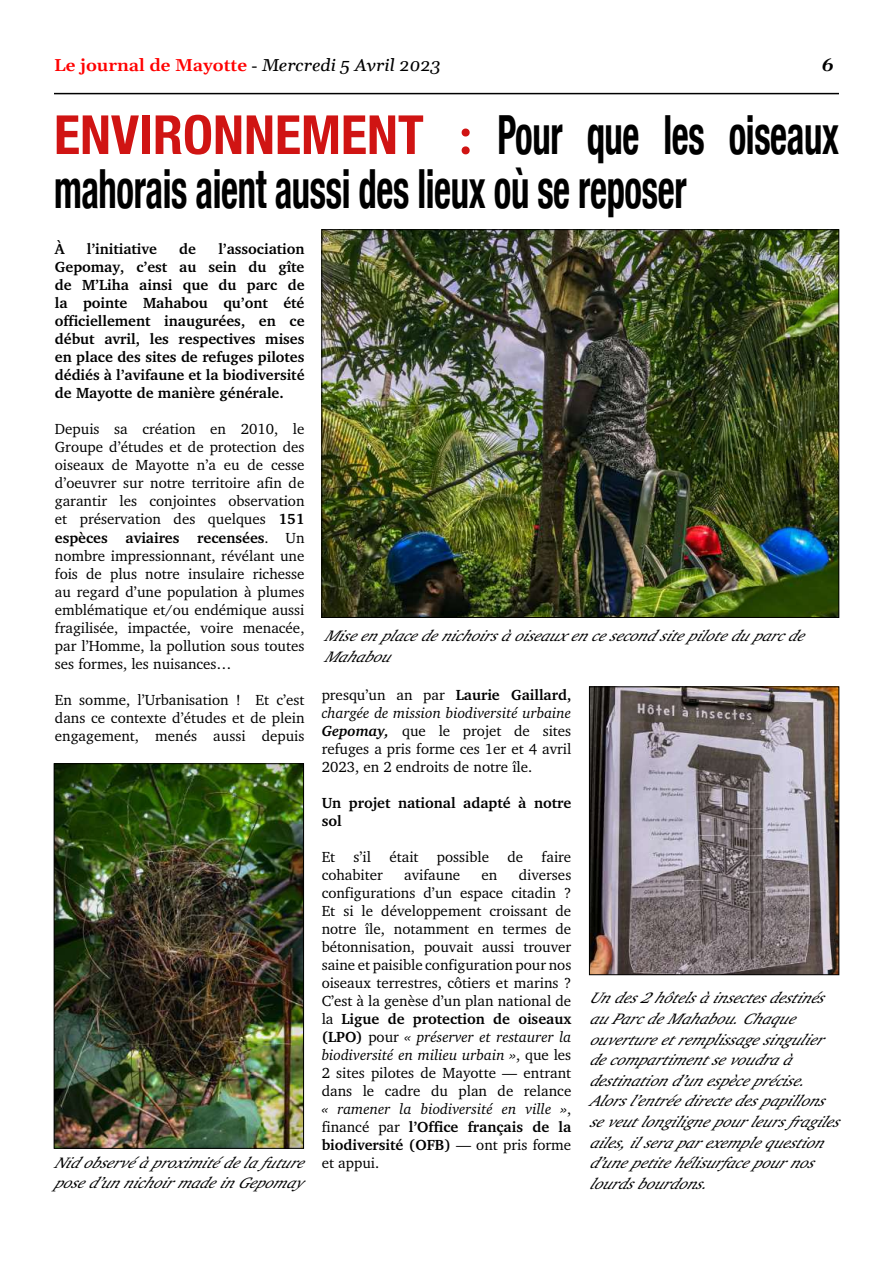
<style>
.page{position:relative;width:893px;height:1263px;background:#fff}
.page>*{position:absolute;margin:0;border:0;box-sizing:border-box;transform-origin:0 0}
.t1{font:700 condensed 54px/54px "Helvetica Neue";letter-spacing:-.01em;color:#000;scale:.68 1}
.t2{font:600 16.95px "Gelasio";color:#f00;scale:1.06 1}
.t3{font:italic 700 16.95px "Gelasio";color:#000;scale:1.06 1}
.t4{font:italic 15.45px/20.7px "Charter";color:#000;scale:1.06 1}
.t5{font:15px/18px "Charter";color:#000;text-align:justify}
.t6{font:700 15px/18px "Charter";color:#000}
.s1{font-family:"Times New Roman";font-weight:400;color:#000}
.s2{font-weight:400;font-style:italic;color:#000}
.s3{color:#d01413}
.s4{font-family:"Carlito";font-stretch:normal;color:#d01413}
.s5{font-weight:700}
.s6{font-style:italic}
.s7{font-weight:700;font-style:italic}
</style>
<div class="page">
<hr style="left:54px;top:93px;width:785px;height:1px;background:#000">
<img style="left:324px;top:232px;width:513px;height:384px">
<img style="left:56px;top:765px;width:246px;height:381px">
<div style="left:54px;top:763px;width:250px;height:385px;border:1px solid #000"></div>
<img style="left:591px;top:689px;width:246px;height:284px">
<div style="left:589px;top:687px;width:250px;height:288px;border:1px solid #000"></div>
<p class="t2" style="left:54px;top:58px;width:366px">Le journal de Mayotte <span class="s1">-</span> <span class="s2">Mercredi 5 Avril 2023</span></p>
<p class="t3" style="left:822px;top:58px;width:13px">6</p>
<h1 class="t1" style="left:54px;top:108px;width:1156px"><span class="s3">enVIrOnneMent</span> <span class="s4">:</span> Pour que les oiseaux mahorais aient aussi des lieux où se reposer</h1>
<p class="t6" style="left:55px;top:240px;width:11px">À</p>
<p class="t6" style="left:87px;top:240px;width:72px">l’initiative</p>
<p class="t6" style="left:179px;top:240px;width:18px">de</p>
<p class="t6" style="left:55px;top:240px;width:251px;text-align:justify;text-indent:163px">l’association Gepomay, c’est au sein du gîte de M’Liha ainsi que du parc de la pointe Mahabou qu’ont été officiellement inaugurées, en ce début avril, les respectives mises en place des sites de refuges pilotes dédiés à l’avifaune et la biodiversité de Mayotte de manière générale.</p>
<p class="t5" style="left:55px;top:420px;width:251px">Depuis sa création en 2010, le Groupe d’études et de protection des oiseaux de Mayotte n’a eu de cesse d’oeuvrer sur notre territoire afin de garantir les conjointes observation et préservation des quelques <span class="s5">151 espèces aviaires recensées</span>. Un nombre impressionnant, révélant une fois de plus notre insulaire richesse au regard d’une population à plumes emblématique et/ou endémique aussi fragilisée, impactée, voire menacée, par l’Homme, la pollution sous toutes ses formes, les nuisances…</p>
<p class="t5" style="left:55px;top:690px;width:251px">En somme, l’Urbanisation ! Et c’est dans ce contexte d’études et de plein engagement, menés aussi depuis</p>
<p class="t4" style="left:324px;top:625px;width:462px">Miseenplacedenichoirsàoiseauxencesecondsitepiloteduparcde<br>Mahabou</p>
<p class="t5" style="left:322px;top:686px;width:251px">presqu’un an par <span class="s5">Laurie Gaillard, </span><span class="s6">chargée de mission biodiversité urbaine </span><span class="s7">Gepomay,</span> que le projet de sites refuges a pris forme ces 1er et 4 avril 2023, en 2 endroits de notre île.</p>
<p class="t6" style="left:322px;top:794px;width:251px">Un projet national adapté à notre sol</p>
<p class="t5" style="left:322px;top:848px;width:251px">Et s’il était possible de faire cohabiter</p>
<p class="t5" style="left:404px;top:866px;width:58px">avifaune</p>
<p class="t5" style="left:482px;top:866px;width:17px">en</p>
<p class="t5" style="left:322px;top:866px;width:251px;text-indent:197px">diverses configurations d’un espace citadin ?<br>Et si le développement croissant de notre île, notamment en termes de bétonnisation, pouvait aussi trouver saine et paisible configuration pour nos oiseaux terrestres, côtiers et marins ?<br>C’est à la genèse d’un plan national de la <span class="s5">Ligue de protection de oiseaux (LPO)</span> pour <span class="s6">« préserver et restaurer la biodiversité en milieu urbain »</span>, que les 2 sites pilotes de Mayotte — entrant dans le cadre du plan de relance <span class="s6">« ramener la biodiversité en ville »</span>, financé par <span class="s5">l’Office français de la biodiversité (OFB)</span> — ont pris forme et appui.</p>
<p class="t4" style="left:589px;top:987px;width:245px">Undes2hôtelsàinsectesdestinés auParcdeMahabou.Chaque ouvertureetremplissagesingulier decompartimentsevoudraà destinationd’unespèceprécise.<br>Alorsl’entréedirectedespapillons seveutlongilignepourleursfragiles ailes,ilseraparexemplequestion d’unepetitehélisurfacepournos lourdsbourdons.</p>
<p class="t4" style="left:54px;top:1152px;width:245px">Nidobservéàproximitédelafuture posed’unnichoirmadeinGepomay</p>
</div>
